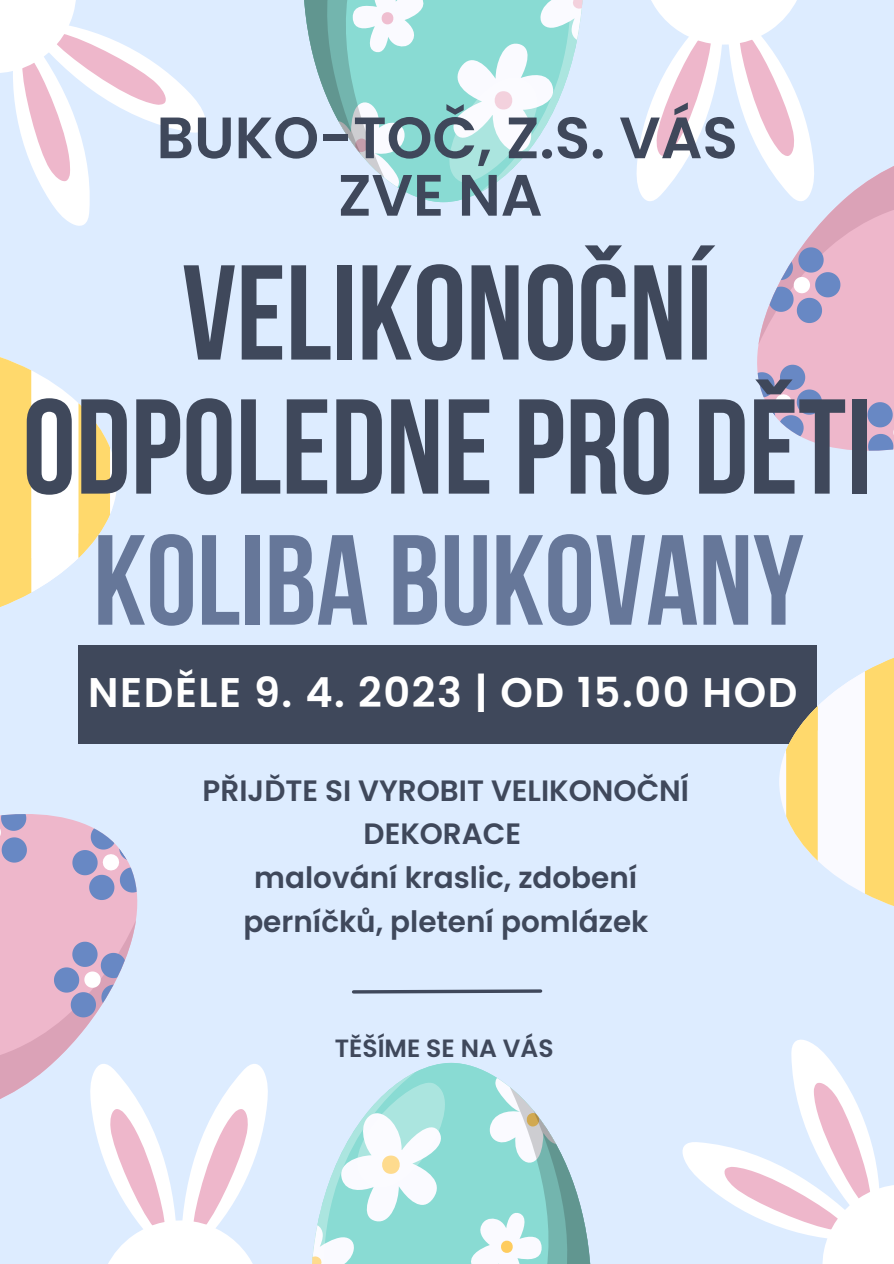
<style>
.page{position:relative;width:894px;height:1264px;background:#fff}
.page>*{position:absolute;margin:0;border:0;box-sizing:border-box;transform-origin:0 0}
.t1{font:700 134.55px/133.9px "Bebas Neue";color:#3f485b;text-align:center}
.t2{font:700 127.8px "Bebas Neue";color:#679}
.t3{font:600 58.2px/57.4px "Poppins";color:#3f485b;text-align:center}
.t4{font:600 41.4px "Poppins";letter-spacing:.04em;color:#fff}
.t5{font:600 29.4px/44px "Poppins";color:#3f485b;text-align:center}
.t6{font:600 24.9px "Poppins";color:#3f485b}
</style>
<div class="page">
<div style="left:0;top:0;width:893px;height:1263px;background:#ddecff"></div>
<div style="left:79px;top:645px;width:737px;height:99px;background:#3f485b"></div>
<svg style="left:352px;top:989px;width:191px;height:5px"></svg>
<svg style="left:408px;top:193px;width:71px;height:9px"></svg>
<svg style="left:304px;top:0;width:279px;height:193px"></svg>
<svg style="left:416px;top:1062px;width:70px;height:10px"></svg>
<svg style="left:312px;top:1072px;width:279px;height:191px"></svg>
<svg style="left:0;top:814px;width:138px;height:285px;fill:#eeb7cb"></svg>
<svg style="left:0;top:930px;width:2px;height:63px"></svg>
<svg style="left:67px;top:819px;width:71px;height:85px"></svg>
<svg style="left:0;top:814px;width:30px;height:50px"></svg>
<svg style="left:49px;top:939px;width:83px;height:80px"></svg>
<svg style="left:757px;top:166px;width:136px;height:285px;fill:#eeb7cb"></svg>
<svg style="left:892px;top:271px;width:1px;height:63px"></svg>
<svg style="left:757px;top:360px;width:69px;height:85px"></svg>
<svg style="left:864px;top:400px;width:29px;height:51px"></svg>
<svg style="left:762px;top:245px;width:83px;height:80px"></svg>
<svg style="left:90px;top:1062px;width:178px;height:201px"></svg>
<svg style="left:636px;top:0;width:178px;height:202px"></svg>
<svg style="left:682px;top:1039px;width:211px;height:224px"></svg>
<svg style="left:0;top:0;width:206px;height:226px"></svg>
<svg style="left:0;top:357px;width:117px;height:250px"></svg>
<svg style="left:779px;top:645px;width:114px;height:261px"></svg>
<div style="left:0;top:0;width:25px;height:40px;background:#fff"></div>
<div style="left:870px;top:1203px;width:23px;height:60px;background:#fff"></div>
<h3 class="t3" style="left:156px;top:109px;width:582px">BUKO-TOČ, Z.S. VÁS<br>ZVE NA</h3>
<h1 class="t1" style="left:23px;top:259px;width:850px">VELIKONOČNÍ<br>ODPOLEDNEPRO DĚTI</h1>
<h2 class="t2" style="left:93px;top:529px;width:712px">KOLIBA BUKOVANY</h2>
<h3 class="t4" style="left:88px;top:663px;width:710px">NEDĚLE 9. 4. 2023 | OD 15.00 HOD</h3>
<p class="t5" style="left:202px;top:768px;width:488px">PŘIJĎTE SI VYROBIT VELIKONOČNÍ<br>DEKORACE<br>malování kraslic, zdobení perníčků, pletení pomlázek</p>
<p class="t6" style="left:335px;top:1030px;width:220px">TĚŠÍME SE NA VÁS</p>
</div>
